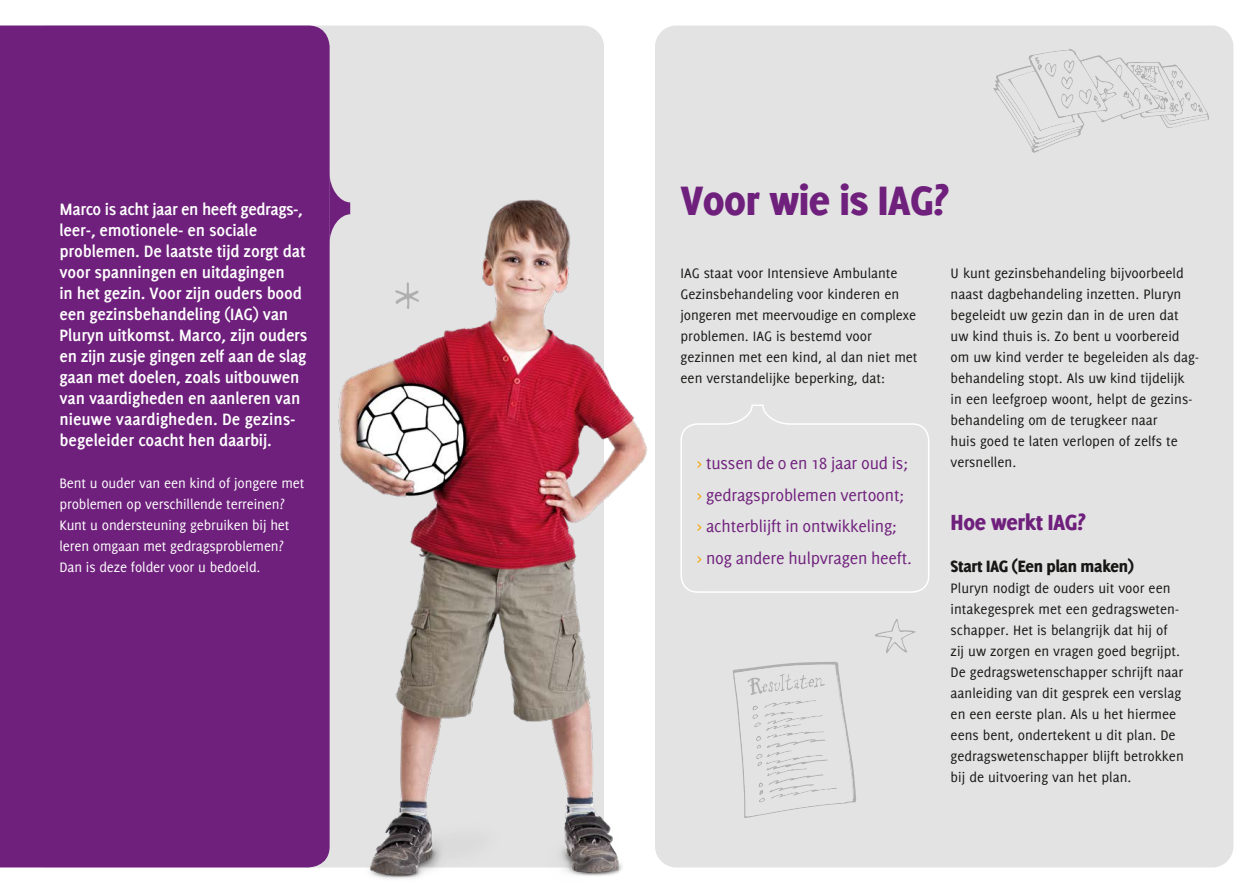
<style>
.page{position:relative;width:1259px;height:893px;background:#fff}
.page>*{position:absolute;margin:0;border:0;box-sizing:border-box;transform-origin:0 0}
.t1{font:800 45px "Delicious";letter-spacing:-.015em;color:#6f207c}
.t2{font:800 24px "Delicious";letter-spacing:-.015em;color:#6f207c}
.t3{font:700 18px/21px "Delicious";letter-spacing:-.01em;color:#fff}
.t4{font:18px/31.5px "Delicious";letter-spacing:-.01em;color:#6f207c}
.t5{font:800 18px "Delicious";letter-spacing:-.015em;color:#181716}
.t6{font:15px/21px "Delicious";color:#181716}
.t7{font:15px/21px "Delicious";letter-spacing:-.01em;color:#fff}
.s1{color:#f7a500}
</style>
<div class="page">
<div style="left:655px;top:26px;width:578px;height:841px;background:#e3e3e3;border-radius:21px"></div>
<div style="left:26px;top:26px;width:578px;height:841px;background:#e3e3e3;border-radius:21px"></div>
<img style="left:335px;top:199px;width:312px;height:680px">
<div style="left:0;top:26px;width:330px;height:841px;background:#6f207c"></div>
<svg style="left:993px;top:49px;width:216px;height:104px"></svg>
<svg style="left:733px;top:662px;width:123px;height:156px"></svg>
<svg style="left:381px;top:269px;width:52px;height:53px"></svg>
<svg style="left:875px;top:619px;width:41px;height:34px"></svg>
<svg style="left:329px;top:172px;width:21px;height:73px"></svg>
<svg style="left:680px;top:404px;width:250px;height:189px"></svg>
<p class="t3" style="left:60px;top:198px;width:249px">Marco is acht jaar en heeft gedrags-, leer-, emotionele- en sociale problemen. De laatste tijd zorgt dat voor spanningen en uitdagingen<br>in het gezin. Voor zijn ouders bood een gezinsbehandeling (IAG) van Pluryn uitkomst. Marco, zijn ouders en zijn zusje gingen zelf aan de slag gaan met doelen, zoals uitbouwen van vaardigheden en aanleren van nieuwe vaardigheden. De gezins&shy;begeleider coacht hen daarbij.</p>
<p class="t7" style="left:60px;top:472px;width:246px">Bent u ouder van een kind of jongere met problemen op verschillende terreinen?<br>Kunt u ondersteuning gebruiken bij het leren omgaan met gedragsproblemen?<br>Dan is deze folder voor u bedoeld.</p>
<h1 class="t1" style="left:680px;top:174px;width:270px">Voor wie is IAG?</h1>
<p class="t6" style="left:680px;top:262px;width:238px">IAG staat voor Intensieve Ambulante Gezinsbehandeling voor kinderen en jongeren met meervoudige en complexe problemen. IAG is bestemd voor gezinnen met een kind, al dan niet met een verstandelijke beperking, dat:</p>
<p class="t6" style="left:950px;top:262px;width:250px">U kunt gezinsbehandeling bijvoorbeeld naast dagbehandeling inzetten. Pluryn begeleidt uw gezin dan in de uren dat uw kind thuis is. Zo bent u voorbereid om uw kind verder te begeleiden als dag&shy;behandeling stopt. Als uw kind tijdelijk in een leefgroep woont, helpt de gezins&shy;behandeling om de terugkeer naar<br>huis goed te laten verlopen of zelfs te versnellen.</p>
<p class="t4" style="left:697px;top:448px;width:216px"><span class="s1">&gt;</span> tussen de 0 en 18 jaar oud is; <span class="s1">&gt;</span> gedragsproblemen vertoont; <span class="s1">&gt;</span> achterblijft in ontwikkeling;<br><span class="s1">&gt;</span> nog andere hulpvragen heeft.</p>
<h2 class="t2" style="left:950px;top:508px;width:137px">Hoe werkt IAG?</h2>
<p class="t5" style="left:950px;top:555px;width:185px">Start IAG (Een plan maken)</p>
<p class="t6" style="left:950px;top:577px;width:235px">Pluryn nodigt de ouders uit voor een intakegesprek met een gedragsweten&shy;schapper. Het is belangrijk dat hij of zij uw zorgen en vragen goed begrijpt.<br>De gedragswetenschapper schrijft naar aanleiding van dit gesprek een verslag en een eerste plan. Als u het hiermee eens bent, ondertekent u dit plan. De gedragswetenschapper blijft betrokken bij de uitvoering van het plan.</p>
</div>
